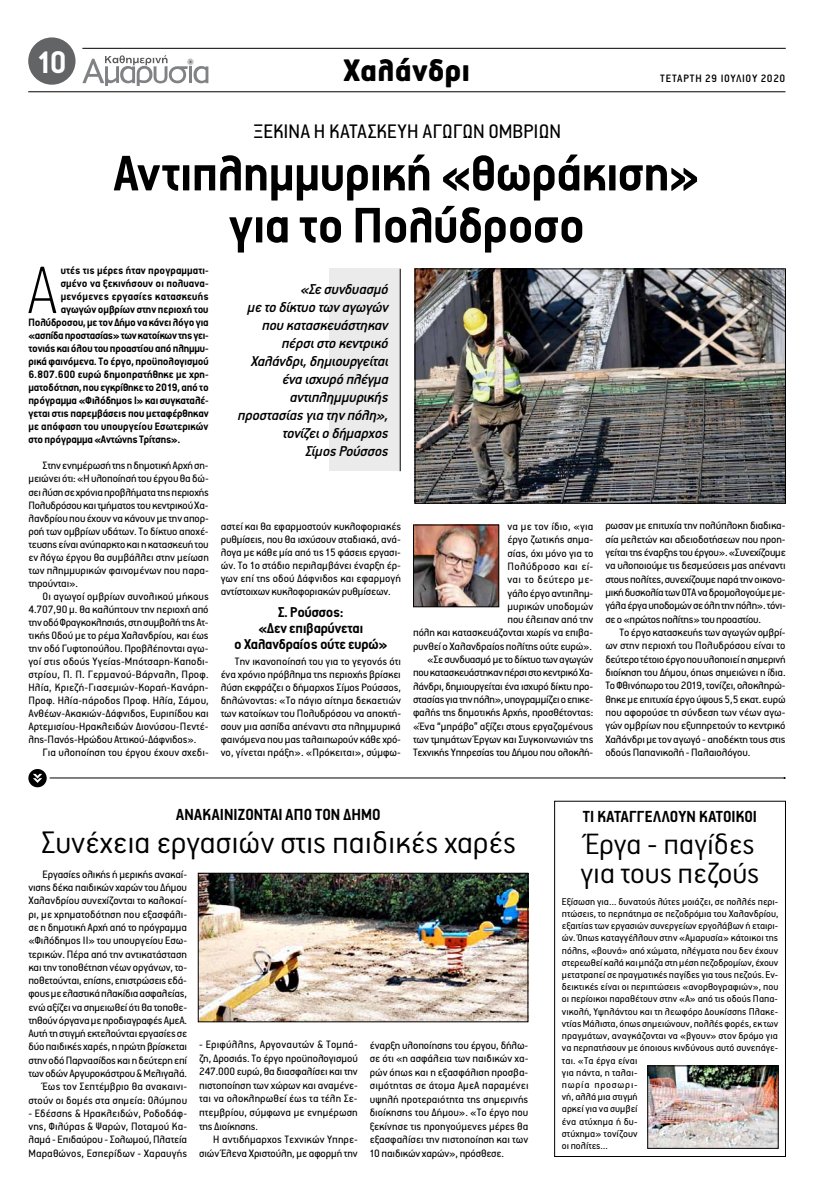
<style>
.page{position:relative;width:814px;height:1185px;background:#fff}
.page>*{position:absolute;margin:0;border:0;box-sizing:border-box;transform-origin:0 0}
.t1{font:100 75.2px "PF Premier Text";color:#000}
.t2{font:700 56px/52px "PF Premier Text";letter-spacing:-.005em;color:#000;text-align:center}
.t3{font:300 35px "PF Premier Text";color:#000}
.t4{font:900 35px "PF Premier Text";color:#000}
.t5{font:700 35px "PF Premier Text";color:#fff}
.t6{font:300 33px/29.2px "PF Premier Text";color:#000}
.t7{font:22px "PF Premier Text";color:#000}
.t8{font:700 18px "PF Premier Text";letter-spacing:.01em;color:#000}
.t9{font:italic 500 16px/18px "PF Premier Text";letter-spacing:-.01em;color:#000;text-align:right}
.t10{font:700 16px/16px "PF Premier Text";letter-spacing:-.01em;color:#000;text-align:center}
.t11{font:12px/13.3px "PF Premier Text";letter-spacing:-.01em;color:#000;text-align:justify}
.t12{font:700 12px "PF Premier Text";letter-spacing:-.005em;color:#000}
.t13{font:700 12px "PF Premier Text";letter-spacing:.015em;color:#000}
.t14{font:500 12px "PF Premier Text";letter-spacing:.05em;color:#000}
.t15{font:11px/12.2px "PF Premier Text";letter-spacing:.005em;color:#000}
</style>
<div class="page">
<hr style="left:82px;top:48px;width:703px;height:1px;background:#000">
<div style="left:28px;top:37px;width:47px;height:48px;background:#636466;border-radius:50%"></div>
<svg style="left:82px;top:55px;width:126px;height:31px"></svg>
<hr style="left:28px;top:92px;width:757px;height:1px;background:#000">
<hr style="left:30px;top:778px;width:754px;height:1px;background:#000">
<div style="left:330px;top:269px;width:70px;height:202px;background:#ebebec"></div>
<hr style="left:400px;top:269px;width:1px;height:202px;background:#000">
<img style="left:417px;top:271px;width:366px;height:230px">
<div style="left:415px;top:269px;width:370px;height:234px;border:1px solid #000"></div>
<svg style="left:27px;top:767px;width:21px;height:22px"></svg>
<div style="left:25px;top:766px;width:25px;height:24px;border:3px solid #fff;border-radius:50%"></div>
<svg style="left:29px;top:774px;width:13px;height:9px"></svg>
<img style="left:200px;top:875px;width:326px;height:145px">
<div style="left:198px;top:873px;width:330px;height:149px;border:1px solid #000"></div>
<div style="left:554px;top:801px;width:231px;height:356px;border:1px solid #000"></div>
<img style="left:649px;top:1068px;width:127px;height:78px">
<div style="left:647px;top:1066px;width:131px;height:82px;border:1px solid #000"></div>
<img style="left:415px;top:527px;width:82px;height:78px">
<div style="left:413px;top:525px;width:86px;height:82px;border:1px solid #000"></div>
<h3 class="t5" style="left:37px;top:45px;width:31px">10</h3>
<h3 class="t4" style="left:344px;top:52px;width:128px">Xαλάνδρι</h3>
<p class="t14" style="left:660px;top:72px;width:127px">ΤΕΤΑΡΤΗ 29 ΙΟΥΛΙΟΥ 2020</p>
<h3 class="t7" style="left:253px;top:121px;width:309px">ΞΕΚΙΝΑ Η ΚΑΤΑΣΚΕΥΗ ΑΓΩΓΩΝ ΟΜΒΡΙΩΝ</h3>
<h2 class="t2" style="left:114px;top:148px;width:587px">Αντιπλημμυρική «θωράκιση» για το Πολύδροσο</h2>
<h1 class="t1" style="left:27px;top:254px;width:32px">Α</h1>
<p class="t12" style="left:61px;top:264px;width:149px">υτές τις μέρες ήταν προγραμματι-</p>
<p class="t12" style="left:61px;top:277px;width:149px">σμένο να ξεκινήσουν οι πολυανα-</p>
<p class="t13" style="left:61px;top:290px;width:149px">μενόμενες εργασίες κατασκευής</p>
<p class="t12" style="left:61px;top:303px;width:149px">αγωγών ομβρίων στην περιοχή του</p>
<p class="t12" style="left:28px;top:316px;width:182px">Πολύδροσου, με τον Δήμο να κάνει λόγο για</p>
<p class="t12" style="left:28px;top:329px;width:182px">«ασπίδα προστασίας» των κατοίκων της γει-</p>
<p class="t12" style="left:28px;top:342px;width:182px">τονιάς και όλου του προαστίου από πλημμυ-</p>
<p class="t12" style="left:28px;top:356px;width:182px">ρικά φαινόμενα. Το έργο, προϋπολογισμού</p>
<p class="t12" style="left:28px;top:369px;width:182px">6.807.600 ευρώ δημοπρατήθηκε με χρη-</p>
<p class="t12" style="left:28px;top:382px;width:182px">ματοδότηση, που εγκρίθηκε το 2019, από το</p>
<p class="t12" style="left:28px;top:395px;width:182px">πρόγραμμα «Φιλόδημος Ι» και συγκαταλέ-</p>
<p class="t12" style="left:28px;top:408px;width:182px">γεται στις παρεμβάσεις που μεταφέρθηκαν</p>
<p class="t12" style="left:28px;top:421px;width:181px">με απόφαση του υπουργείου Εσωτερικών</p>
<p class="t12" style="left:28px;top:434px;width:153px">στο πρόγραμμα «Αντώνης Τρίτσης».</p>
<p class="t11" style="left:28px;top:459px;width:182px;line-height:13px;text-indent:14px">Στην ενημέρωσή της η δημοτική Αρχή ση&shy;μειώνει ότι: «Η υλοποίησή του έργου θα δώ&shy;σει λύση σε χρόνια προβλήματα της περιοχής Πολυδρόσου και τμήματος του κεντρικού Χα&shy;λανδρίου που έχουν να κάνουν με την απορ&shy;ροή των ομβρίων υδάτων. Το δίκτυο αποχέ&shy;τευσης είναι ανύπαρκτο και η κατασκευή του εν λόγω έργου θα συμβάλλει στην μείωση των πλημμυρικών φαινομένων που παρα&shy;τηρούνται».</p>
<p class="t11" style="left:28px;top:590px;width:182px;line-height:13px;text-indent:14px">Οι αγωγοί ομβρίων συνολικού μήκους 4.707,90 μ. θα καλύπτουν την περιοχή από την οδό Φραγκοκλησιάς, στη συμβολή της Ατ&shy;τικής Οδού με το ρέμα Χαλανδρίου, και έως την οδό Γυφτοπούλου. Προβλέπονται αγω&shy;γοί στις οδούς Υγείας-Μπότσαρη-Καποδι&shy;στρίου, Π. Π. Γερμανού-Βάρναλη, Προφ.<br>Ηλία, Κριεζή-Γιασεμιών-Κοραή-Κανάρη-Προφ. Ηλία-πάροδος Προφ. Ηλία, Σάμου, Ανθέων-Ακακιών-Δάφνιδος, Ευριπίδου και Αρτεμισίου-Ηρακλειδών Διονύσου-Πεντέ&shy;λης-Πανός-Ηρώδου Αττικού-Δάφνιδος».</p>
<p class="t11" style="left:43px;top:746px;width:168px">Για υλοποίηση του έργου έχουν σχεδι-</p>
<h3 class="t9" style="left:238px;top:280px;width:152px">«Σε συνδυασμό<br>με το δίκτυο των αγωγών που κατασκευάστηκαν πέρσι στο κεντρικό<br>Χαλάνδρι, δημιουργείται ένα ισχυρό πλέγμα αντιπλημμυρικής προστασίας για την πόλη», τονίζει ο δήμαρχος<br>Σίμος Ρούσσος</h3>
<p class="t11" style="left:221px;top:520px;width:182px;line-height:13px">αστεί και θα εφαρμοστούν κυκλοφοριακές ρυθμίσεις, που θα ισχύσουν σταδιακά, ανά&shy;λογα με κάθε μία από τις 15 φάσεις εργασι&shy;ών. Το 1ο στάδιο περιλαμβάνει έναρξη έρ&shy;γων επί της οδού Δάφνιδος και εφαρμογή αντίστοιχων κυκλοφοριακών ρυθμίσεων.</p>
<h3 class="t10" style="left:234px;top:604px;width:155px">Σ. Ρούσσος:<br>«Δεν επιβαρύνεται<br>ο Χαλανδραίος ούτε ευρώ»</h3>
<p class="t11" style="left:221px;top:654px;width:182px;line-height:13px;text-indent:14px">Την ικανοποίησή του για το γεγονός ότι ένα χρόνιο πρόβλημα της περιοχής βρίσκει λύση εκφράζει ο δήμαρχος Σίμος Ρούσσος, δηλώνοντας: «Το πάγιο αίτημα δεκαετιών των κατοίκων του Πολυδρόσου να αποκτή&shy;σουν μια ασπίδα απέναντι στα πλημμυρικά φαινόμενα που μας ταλαιπωρούν κάθε χρό&shy;νο, γίνεται πράξη». «Πρόκειται», σύμφω-</p>
<p class="t11" style="left:413px;top:520px;width:182px;text-align:right">να με τον ίδιο, «για<br>έργο ζωτικής σημα-<br>σίας, όχι μόνο για το<br>Πολύδροσο και εί-<br>ναι το δεύτερο με-<br>γάλο έργο αντιπλημ-<br>μυρικών υποδομών<br>που έλειπαν από την<br>πόλη και κατασκευάζονται χωρίς να επιβα&shy;ρυνθεί ο Χαλανδραίος πολίτης ούτε ευρώ». «Σε συνδυασμό με το δίκτυο των αγωγών που κατασκευάστηκαν πέρσι στο κεντρικό Χα&shy;λάνδρι, δημιουργείται ένα ισχυρό δίκτυ προ&shy;στασίας για την πόλη», υπογραμμίζει ο επικε&shy;φαλής της δημοτικής Αρχής, προσθέτοντας: «Ένα “μπράβο” αξίζει στους εργαζομένους των τμημάτων Έργων και Συγκοινωνιών της<br>Τεχνικής Υπηρεσίας του Δήμου που ολοκλή-</p>
<p class="t11" style="left:605px;top:519px;width:182px">ρωσαν με επιτυχία την πολύπλοκη διαδικα&shy;σία μελετών και αδειοδοτήσεων που προη&shy;γείται της έναρξης του έργου». «Συνεχίζουμε να υλοποιούμε τις δεσμεύσεις μας απέναντι στους πολίτες, συνεχίζουμε παρά την οικονο&shy;μική δυσκολία των ΟΤΑ να δρομολογούμε με&shy;γάλα έργα υποδομών σε όλη την πόλη». τόνι&shy;σε ο «πρώτος πολίτης» του προαστίου.</p>
<p class="t11" style="left:605px;top:626px;width:182px;text-indent:14px">Το έργο κατασκευής των αγωγών ομβρί&shy;ων στην περιοχή του Πολυδρόσου είναι το δεύτερο τέτοιο έργο που υλοποιεί η σημερινή διοίκηση του Δήμου, όπως σημειώνει η ίδια.<br>Το Φθινόπωρο του 2019, τονίζει, ολοκληρώ&shy;θηκε με επιτυχία έργο ύψους 5,5 εκατ. ευρώ που αφορούσε τη σύνδεση των νέων αγω&shy;γών ομβρίων που εξυπηρετούν το κεντρικό Χαλάνδρι με τον αγωγό - αποδέκτη τους στις οδούς Παπανικολή - Παλαιολόγου.</p>
<h3 class="t8" style="left:176px;top:806px;width:195px">ΑΝΑΚΑΙΝΙΖΟΝΤΑΙ ΑΠΟ ΤΟΝ ΔΗΜΟ</h3>
<h3 class="t3" style="left:41px;top:826px;width:476px">Συνέχεια εργασιών στις παιδικές χαρές</h3>
<p class="t11" style="left:28px;top:868px;width:160px;text-align:right">Εργασίες ολικής ή μερικής ανακαί&shy;νισης δέκα παιδικών χαρών του Δήμου Χαλανδρίου συνεχίζονται το καλοκαί&shy;ρι, με χρηματοδότηση που εξασφάλι&shy;σε η δημοτική Αρχή από το πρόγραμμα «Φιλόδημος ΙΙ» του υπουργείου Εσω&shy;τερικών. Πέρα από την αντικατάσταση και την τοποθέτηση νέων οργάνων, το&shy;ποθετούνται, επίσης, επιστρώσεις εδά&shy;φους με ελαστικά πλακίδια ασφαλείας, ενώ αξίζει να σημειωθεί ότι θα τοποθε&shy;τηθούν όργανα με προδιαγραφές ΑμεΑ.<br>Αυτή τη στιγμή εκτελούνται εργασίες σε δύο παιδικές χαρές, η πρώτη βρίσκεται στην οδό Παρνασίδος και η δεύτερη επί των οδών Αργυροκάστρου &amp; Μελιγαλά.<br>Έως τον Σεπτέμβριο θα ανακαινι&shy;στούν οι δομές στα σημεία: Ολύμπου</p>
<p class="t11" style="left:28px;top:1106px;width:160px">- Εδέσσης &amp; Hρακλειδών, Ροδοδάφ&shy;νης, Φιλύρας &amp; Ψαρών, Ποταμού Κα&shy;λαμά - Επιδαύρου - Σολωμού, Πλατεία Μαραθώνος, Εσπερίδων - Χαραυγής</p>
<p class="t11" style="left:199px;top:1037px;width:160px;line-height:13.6px">- Εριφύλλης, Αργοναυτών &amp; Τομπά&shy;ζη, Δροσιάς. Το έργο προϋπολογισμού 247.000 ευρώ, θα διασφαλίσει και την πιστοποίηση των χώρων και αναμένε&shy;ται να ολοκληρωθεί έως τα τέλη Σε&shy;πτεμβρίου, σύμφωνα με ενημέρωση της Διοίκησης.</p>
<p class="t11" style="left:199px;top:1133px;width:160px;line-height:13.6px;text-align:right">Η αντιδήμαρχος Τεχνικών Υπηρε&shy;σιών Έλενα Χριστούλη, με αφορμή την</p>
<p class="t11" style="left:370px;top:1038px;width:160px">έναρξη υλοποίησης του έργου, δήλω&shy;σε ότι «η ασφάλεια των παιδικών χα&shy;ρών όπως και η εξασφάλιση προσβα&shy;σιμότητας σε άτομα ΑμεΑ παραμένει υψηλή προτεραιότητα της σημερινής διοίκησης του Δήμου». «Το έργο που ξεκίνησε τις προηγούμενες μέρες θα εξασφαλίσει την πιστοποίηση και των 10 παιδικών χαρών», πρόσθεσε.</p>
<h3 class="t8" style="left:583px;top:807px;width:176px">ΤΙ ΚΑΤΑΓΓΕΛΛΟΥΝ ΚΑΤΟΙΚΟΙ</h3>
<h3 class="t6" style="left:580px;top:829px;width:180px">Έργα - παγίδες για τους πεζούς</h3>
<p class="t15" style="left:562px;top:895px;width:218px">Εξίσωση για… δυνατούς λύτες μοιάζει, σε πολλές περι&shy;πτώσεις, το περπάτημα σε πεζοδρόμια του Χαλανδρίου, εξαιτίας των εργασιών συνεργείων εργολάβων ή εταιρι&shy;ών. Όπως καταγγέλλουν στην «Αμαρυσία» κάτοικοι της πόλης, «βουνά» από χώματα, πλέγματα που δεν έχουν στερεωθεί καλά και μπάζα στη μέση πεζοδρομίων, έχουν μετατραπεί σε πραγματικές παγίδες για τους πεζούς. Εν&shy;δεικτικές είναι οι περιπτώσεις «ανορθογραφιών», που οι περίοικοι παραθέτουν στην «Α» από τις οδούς Παπα&shy;νικολή, Υψηλάντου και τη λεωφόρο Δουκίσσης Πλακε&shy;ντίας Μάλιστα, όπως σημειώνουν, πολλές φορές, εκ των πραγμάτων, αναγκάζονται να «βγουν» στον δρόμο για να περπατήσουν με όποιους κινδύνους αυτό συνεπάγε&shy;ται. «Τα έργα είναι<br>για πάντα, η ταλαι-<br>πωρία προσωρι-<br>νή, αλλά μια στιγμή<br>αρκεί για να συμβεί<br>ένα ατύχημα ή δυ-<br>στύχημα» τονίζουν<br>οι πολίτες…</p>
</div>
